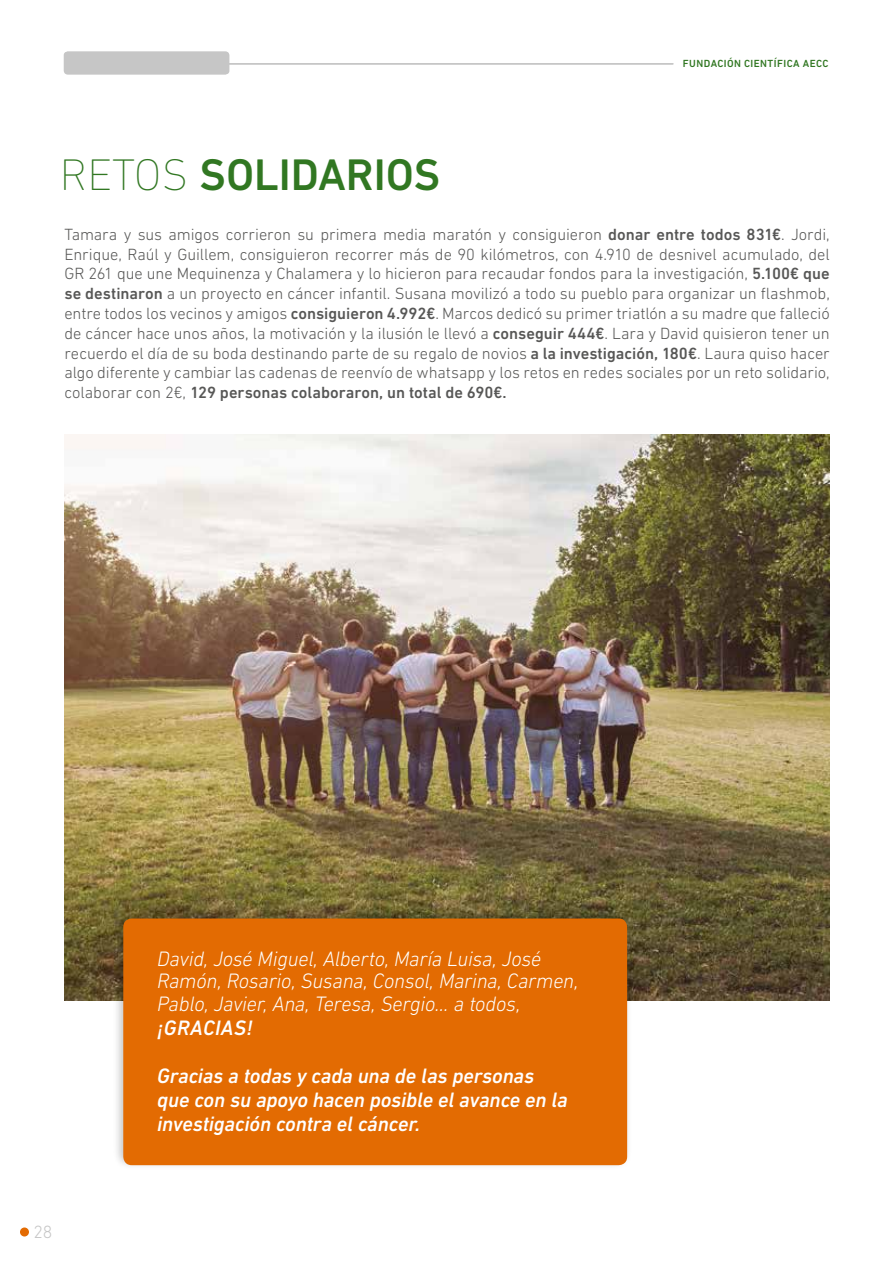
<style>
.page{position:relative;width:893px;height:1263px;background:#fff}
.page>*{position:absolute;margin:0;border:0;box-sizing:border-box;transform-origin:0 0}
.t1{font:500 45px "DIN Next LT Pro";color:#317722}
.t2{font:italic 300 21.3px/22.6px "DIN Next LT Pro";letter-spacing:-.015em;color:#fff}
.t3{font:italic 500 21.3px/24px "DIN Next LT Pro";letter-spacing:-.01em;color:#fff}
.t4{font:italic 500 21.3px "DIN Next LT Pro";letter-spacing:.02em;color:#fff}
.t5{font:300 18px "DIN Next LT Pro";color:#c6c6c6}
.t6{font:300 16.5px/19.8px "DIN Next LT Pro";letter-spacing:-.005em;color:#575756;text-align:justify}
.t7{font:500 10.5px "DIN Next LT Pro";letter-spacing:.04em;color:#317722}
.s1{font-weight:200}
.s2{font-weight:500}
</style>
<div class="page">
<div style="left:20px;top:1227px;width:9px;height:9px;background:#e36b02;border-radius:50%"></div>
<img style="left:64px;top:434px;width:766px;height:566px">
<div style="left:113px;top:907px;width:520px;height:263px;background:#000;opacity:.23"></div>
<div style="left:123px;top:918px;width:504px;height:247px;background:#e36b02;border-radius:9px"></div>
<hr style="left:65px;top:63px;width:765px;height:2px;background:#c6c6c6">
<div style="left:673px;top:53px;width:166px;height:22px;background:#fff;border-radius:4px"></div>
<div style="left:64px;top:52px;width:165px;height:22px;background:#c6c6c6;border-radius:4px"></div>
<p class="t7" style="left:683px;top:58px;width:147px">FUNDACIÓN CIENTÍFICA AECC</p>
<h1 class="t1" style="left:60px;top:148px;width:382px"><span class="s1">RETOS</span> SOLIDARIOS</h1>
<p class="t6" style="left:64px;top:224px;width:767px">Tamara y sus amigos corrieron su primera media maratón y consiguieron <span class="s2">donar entre todos 831€</span>. Jordi, Enrique, Raúl y Guillem, consiguieron recorrer más de 90 kilómetros, con 4.910 de desnivel acumulado, del GR 261 que une Mequinenza y Chalamera y lo hicieron para recaudar fondos para la investigación, <span class="s2">5.100€ que se destinaron</span> a un proyecto en cáncer infantil. Susana movilizó a todo su pueblo para organizar un flashmob, entre todos los vecinos y amigos <span class="s2">consiguieron 4.992€</span>. Marcos dedicó su primer triatlón a su madre que falleció de cáncer hace unos años, la motivación y la ilusión le llevó a <span class="s2">conseguir 444€</span>. Lara y David quisieron tener un recuerdo el día de su boda destinando parte de su regalo de novios <span class="s2">a la investigación, 180€</span>. Laura quiso hacer algo diferente y cambiar las cadenas de reenvío de whatsapp y los retos en redes sociales por un reto solidario, colaborar con 2€, <span class="s2">129 personas colaboraron, un total de 690€.</span></p>
<p class="t5" style="left:33px;top:1221px;width:21px">28</p>
<p class="t2" style="left:157px;top:947px;width:423px">David, José Miguel, Alberto, María Luisa, José<br>Ramón, Rosario, Susana, Consol, Marina, Carmen,<br>Pablo, Javier, Ana, Teresa, Sergio… a todos,</p>
<p class="t4" style="left:157px;top:1015px;width:97px">¡GRACIAS!</p>
<p class="t3" style="left:157px;top:1064px;width:412px">Gracias a todas y cada una de las personas que con su apoyo hacen posible el avance en la investigación contra el cáncer.</p>
</div>
